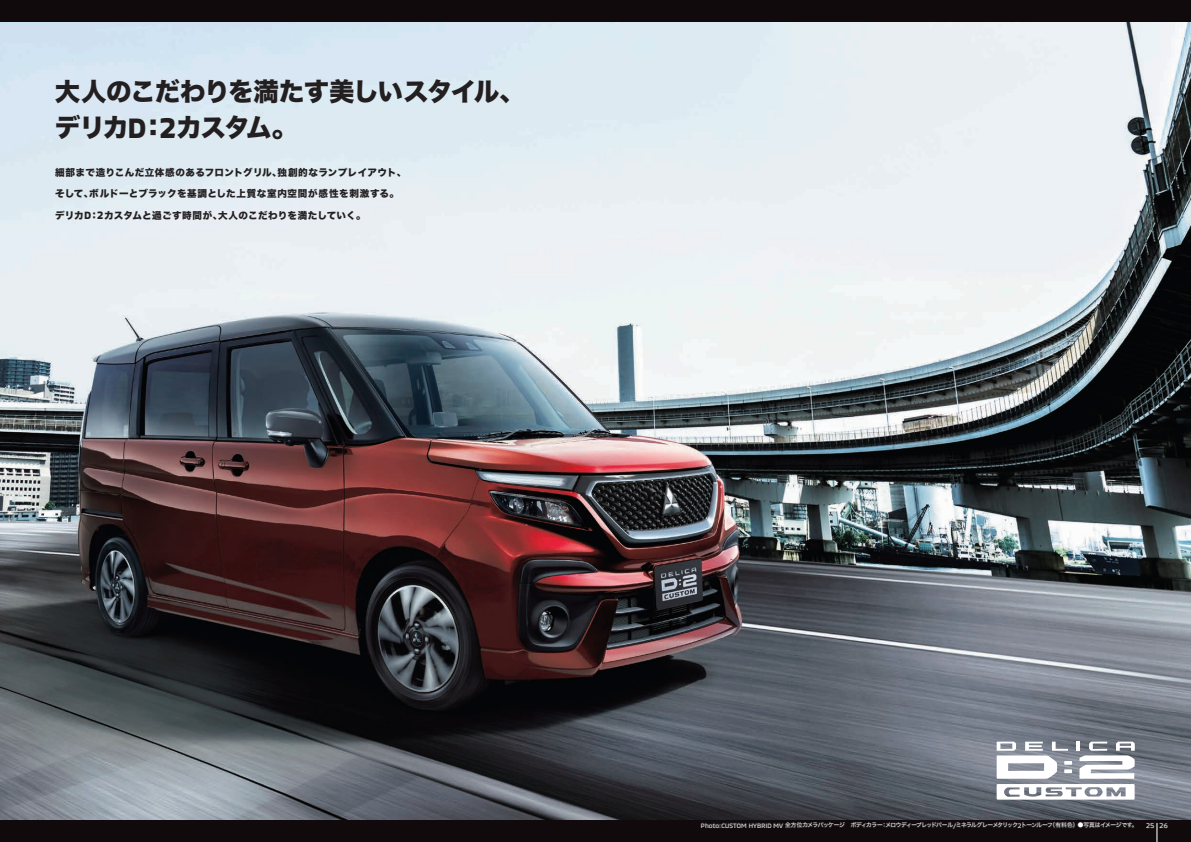
<style>
.page{position:relative;width:1191px;height:842px;background:#110a0c}
.page>*{position:absolute;margin:0;border:0;box-sizing:border-box;transform-origin:0 0}
.t1{font:25.5px/36.9px "Hiragino Sans W8";letter-spacing:-.04em;color:#231f20}
.t2{font:9.6px "Hiragino Sans W8";letter-spacing:.04em;color:#231f20}
.t3{font:6.9px "MMC";color:#fff}
.t4{font:5.7px "Hiragino Sans W4";letter-spacing:-.065em;color:#fff}
.s1{font-family:"MMC";font-weight:700;font-size:28.6px}
.s2{font-family:"MMC";font-weight:700;font-size:29.1px}
.s3{font-family:"MMC";font-weight:700;font-size:10.7px}
.s4{font-family:"MMC";font-weight:700;font-size:10.9px}
.s5{font-family:"MMC";font-size:6.3px}
.s6{font-family:"MMC";font-size:6.5px}
</style>
<div class="page">
<img style="left:0;top:23px;width:1191px;height:796px">
<svg style="left:700px;top:812px;width:434px;height:17px"></svg>
<svg style="left:996px;top:742px;width:138px;height:58px;background:#bec1c7"></svg>
<svg style="left:1146px;top:823px;width:22px;height:19px"></svg>
<h1 class="t1" style="left:55px;top:73px;width:471px">大人のこだわりを満たす美しいスタイル、デリカ<span class="s1">D</span>：<span class="s2">2</span>カスタム。</h1>
<p class="t2" style="left:55px;top:167px;width:353px">細部まで造りこんだ立体感のあるフロントグリル、独創的なランプレイアウト、</p>
<p class="t2" style="left:55px;top:189px;width:346px">そして、ボルドーとブラックを基調とした上質な室内空間が感性を刺激する。</p>
<p class="t2" style="left:55px;top:210px;width:312px">デリカ<span class="s3">D</span>：<span class="s4">2</span>カスタムと過ごす時間が、大人のこだわりを満たしていく。</p>
<p class="t4" style="left:701px;top:820px;width:438px"><span class="s5">Photo:CUSTOM HYBRID MV</span> 全方位カメラパッケージ　ボディカラー：メロウディープレッドパール<span class="s5">/</span>ミネラルグレーメタリック<span class="s6">2</span>トーンルーフ（有料色）●写真はイメージです。</p>
<p class="t3" style="left:1146px;top:820px;width:23px">25 26</p>
</div>
